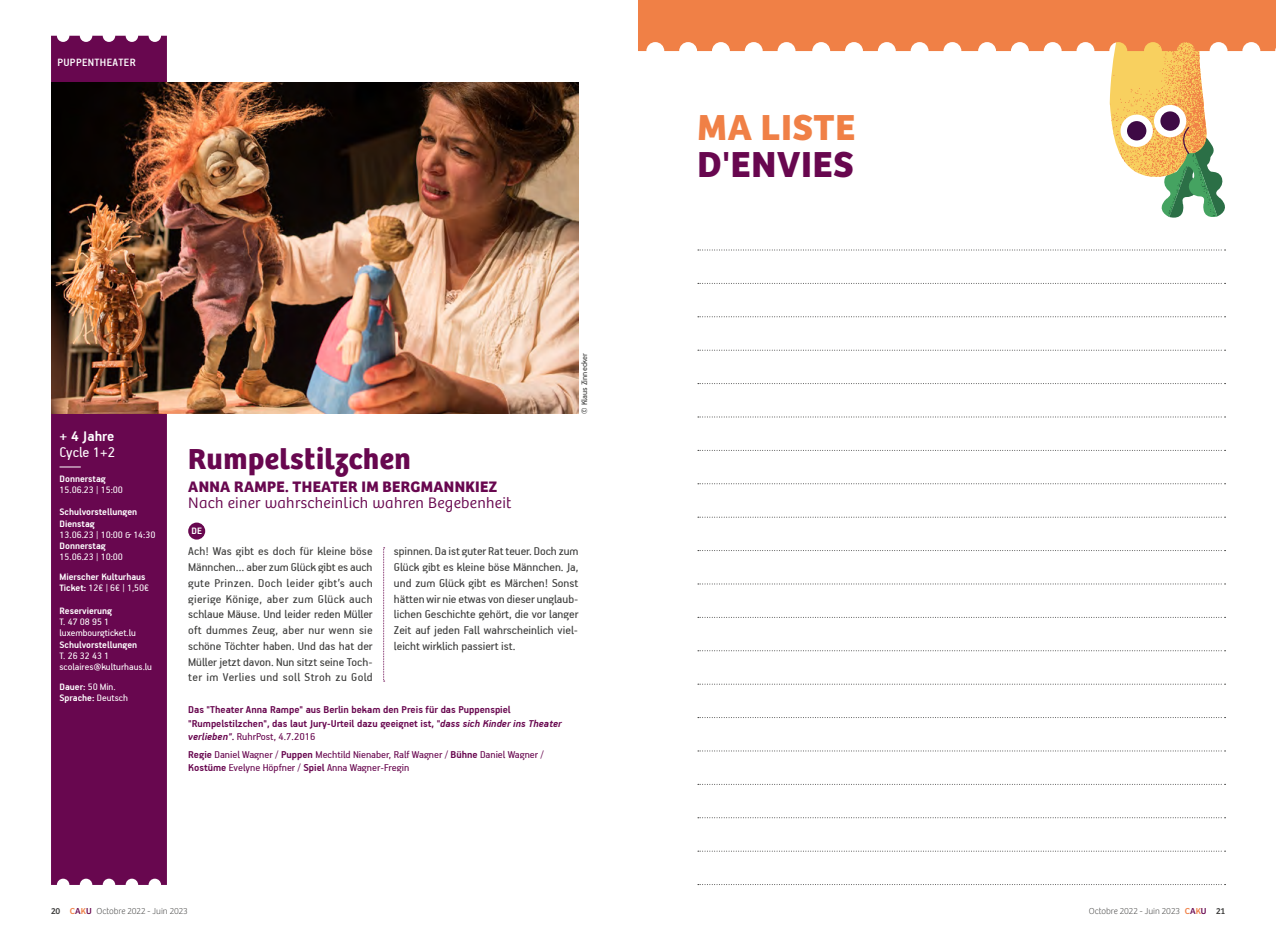
<style>
.page{position:relative;width:1276px;height:936px;background:#fff}
.page>*{position:absolute;margin:0;border:0;box-sizing:border-box;transform-origin:0 0}
.t1{font:700 37.5px "Bree";letter-spacing:.02em;color:#68074f}
.t2{font:700 37.5px "Bree";letter-spacing:.02em;color:#f08046}
.t3{font:700 30px "Bree";letter-spacing:.02em;color:#68074f}
.t4{font:300 15.75px "Bree";letter-spacing:.02em;color:#68074f}
.t5{font:700 15.75px "Bree";letter-spacing:.02em;color:#68074f}
.t6{font:15.75px "PF Handbook Pro";color:#fff}
.t7{font:700 15.75px "PF Handbook Pro";color:#fff}
.t8{font:12.75px/15.8px "PF Handbook Pro";color:#3c3c3b;text-align:justify}
.t9{font:500 12px "PF Handbook Pro";letter-spacing:.03em;color:#fff}
.t10{font:700 11.25px/13.5px "PF Handbook Pro";color:#68074f}
.t11{font:11.25px/13.5px "PF Handbook Pro";color:#68074f}
.t12{font:700 10.5px/11.2px "PF Handbook Pro";color:#fff}
.t13{font:10.5px/11.2px "PF Handbook Pro";color:#fff}
.t14{font:100 9px "Bree";color:#3c3c3b}
.t15{font:9px "PF Handbook Pro";color:#3c3c3b}
.s1{font-weight:400}
.s2{font-style:italic}
.s3{font-weight:700}
.s4{font-weight:400;color:#f08046}
.s5{font-weight:400;color:#68074f}
</style>
<div class="page">
<svg style="left:1109px;top:51px;width:166px;height:501px"></svg>
<div style="left:1154px;top:105px;width:32px;height:32px;background:#fff;border-radius:50%"></div>
<div style="left:1160px;top:111px;width:19px;height:20px;background:#3e0a45;border-radius:50%"></div>
<div style="left:1120px;top:115px;width:33px;height:32px;background:#fff;border-radius:50%"></div>
<div style="left:1127px;top:121px;width:19px;height:19px;background:#3e0a45;border-radius:50%"></div>
<svg style="left:1154px;top:125px;width:78px;height:97px"></svg>
<svg style="left:638px;top:0;width:638px;height:51px"></svg>
<svg style="left:698px;top:350px;width:527px;height:1px"></svg>
<svg style="left:698px;top:383px;width:527px;height:1px"></svg>
<svg style="left:698px;top:416px;width:527px;height:1px"></svg>
<svg style="left:698px;top:450px;width:527px;height:1px"></svg>
<svg style="left:698px;top:483px;width:527px;height:1px"></svg>
<svg style="left:698px;top:517px;width:527px;height:1px"></svg>
<svg style="left:698px;top:550px;width:527px;height:1px"></svg>
<svg style="left:698px;top:583px;width:527px;height:1px"></svg>
<svg style="left:698px;top:617px;width:527px;height:1px"></svg>
<svg style="left:698px;top:650px;width:527px;height:1px"></svg>
<svg style="left:698px;top:683px;width:527px;height:1px"></svg>
<svg style="left:698px;top:717px;width:527px;height:1px"></svg>
<svg style="left:698px;top:750px;width:527px;height:1px"></svg>
<svg style="left:698px;top:784px;width:527px;height:1px"></svg>
<svg style="left:698px;top:817px;width:527px;height:1px"></svg>
<svg style="left:698px;top:850px;width:527px;height:1px"></svg>
<svg style="left:698px;top:884px;width:527px;height:1px"></svg>
<svg style="left:698px;top:249px;width:527px;height:1px"></svg>
<svg style="left:698px;top:283px;width:527px;height:1px"></svg>
<svg style="left:698px;top:316px;width:527px;height:1px"></svg>
<svg style="left:51px;top:36px;width:116px;height:47px"></svg>
<div style="left:51px;top:413px;width:116px;height:471px;background:#68074f"></div>
<svg style="left:60px;top:466px;width:21px;height:1px"></svg>
<img style="left:51px;top:83px;width:527px;height:330px">
<div style="left:188px;top:522px;width:17px;height:17px;background:#68074f;border-radius:50%"></div>
<svg style="left:383px;top:547px;width:2px;height:134px"></svg>
<p class="t9" style="left:57px;top:55px;width:80px">PUPPENTHEATER</p>
<p class="t7" style="left:60px;top:426px;width:56px">+ 4 Jahre</p>
<p class="t6" style="left:60px;top:442px;width:57px">Cycle 1+2</p>
<p class="t12" style="left:60px;top:472px;width:48px">Donnerstag</p>
<p class="t13" style="left:60px;top:483px;width:65px">15.06.23 | 15:00</p>
<p class="t12" style="left:60px;top:506px;width:79px">Schulvorstellungen<br>Dienstag</p>
<p class="t13" style="left:60px;top:528px;width:97px">13.06.23 | 10:00 &amp; 14:30</p>
<p class="t12" style="left:60px;top:540px;width:48px">Donnerstag</p>
<p class="t13" style="left:60px;top:551px;width:65px">15.06.23 | 10:00</p>
<p class="t12" style="left:60px;top:571px;width:91px">Mierscher Kulturhaus<br>Ticket: <span class="s1">12€ | 6€ | 1,50€</span></p>
<p class="t12" style="left:60px;top:604px;width:54px">Reservierung</p>
<p class="t13" style="left:60px;top:616px;width:78px">T. 47 08 95 1 luxembourgticket.lu</p>
<p class="t12" style="left:60px;top:638px;width:79px">Schulvorstellungen</p>
<p class="t13" style="left:60px;top:649px;width:94px">T. 26 32 43 1 scolaires@kulturhaus.lu</p>
<p class="t12" style="left:60px;top:680px;width:70px">Dauer: <span class="s1">50 Min.<br></span>Sprache: <span class="s1">Deutsch</span></p>
<p class="t15" style="left:579px;top:413px;width:62px;rotate:-90deg">© Klaus Zinnecker</p>
<h2 class="t3" style="left:188px;top:441px;width:224px">Rumpelstilzchen</h2>
<p class="t5" style="left:188px;top:477px;width:310px">ANNA RAMPE. THEATER IM BERGMANNKIEZ</p>
<p class="t4" style="left:188px;top:494px;width:325px">Nach einer wahrscheinlich wahren Begebenheit</p>
<p class="t8" style="left:394px;top:543px;width:186px">spinnen. Da ist guter Rat teuer. Doch zum Glück gibt es kleine böse Männchen. Ja, und zum Glück gibt es Märchen! Sonst hätten wir nie etwas von dieser unglaub&shy;lichen Geschichte gehört, die vor langer Zeit auf jeden Fall wahrscheinlich viel&shy;leicht wirklich passiert ist.</p>
<p class="t12" style="left:191px;top:525px;width:12px">DE</p>
<p class="t8" style="left:188px;top:543px;width:186px">Ach! Was gibt es doch für kleine böse Männchen… aber zum Glück gibt es auch gute Prinzen. Doch leider gibt’s auch gierige Könige, aber zum Glück auch schlaue Mäuse. Und leider reden Müller oft dummes Zeug, aber nur wenn sie schöne Töchter haben. Und das hat der Müller jetzt davon. Nun sitzt seine Toch&shy;ter im Verlies und soll Stroh zu Gold</p>
<p class="t10" style="left:188px;top:702px;width:375px">Das "Theater Anna Rampe" aus Berlin bekam den Preis für das Puppenspiel "Rumpelstilzchen", das laut Jury-Urteil dazu geeignet ist, "<span class="s2">dass sich Kinder ins Theater verlieben"</span>. <span class="s1">RuhrPost, 4.7.2016</span></p>
<p class="t11" style="left:188px;top:747px;width:357px"><span class="s3">Regie</span> Daniel Wagner / <span class="s3">Puppen</span> Mechtild Nienaber, Ralf Wagner / <span class="s3">Bühne</span> Daniel Wagner /<br><span class="s3">Kostüme</span> Evelyne Höpfner / <span class="s3">Spiel</span> Anna Wagner-Fregin</p>
<h1 class="t2" style="left:697px;top:104px;width:159px">MA LISTE</h1>
<h1 class="t1" style="left:697px;top:142px;width:158px">D'ENVIES</h1>
<p class="t14" style="left:51px;top:905px;width:138px"><span class="s1">20</span> <span class="s4">C</span><span class="s5">A</span><span class="s4">K</span><span class="s5">U</span> Octobre 2022 - Juin 2023</p>
<p class="t14" style="left:1088px;top:905px;width:138px">Octobre 2022 - Juin 2023 <span class="s4">C</span><span class="s5">A</span><span class="s4">K</span><span class="s5">U</span> <span class="s1">21</span></p>
</div>
